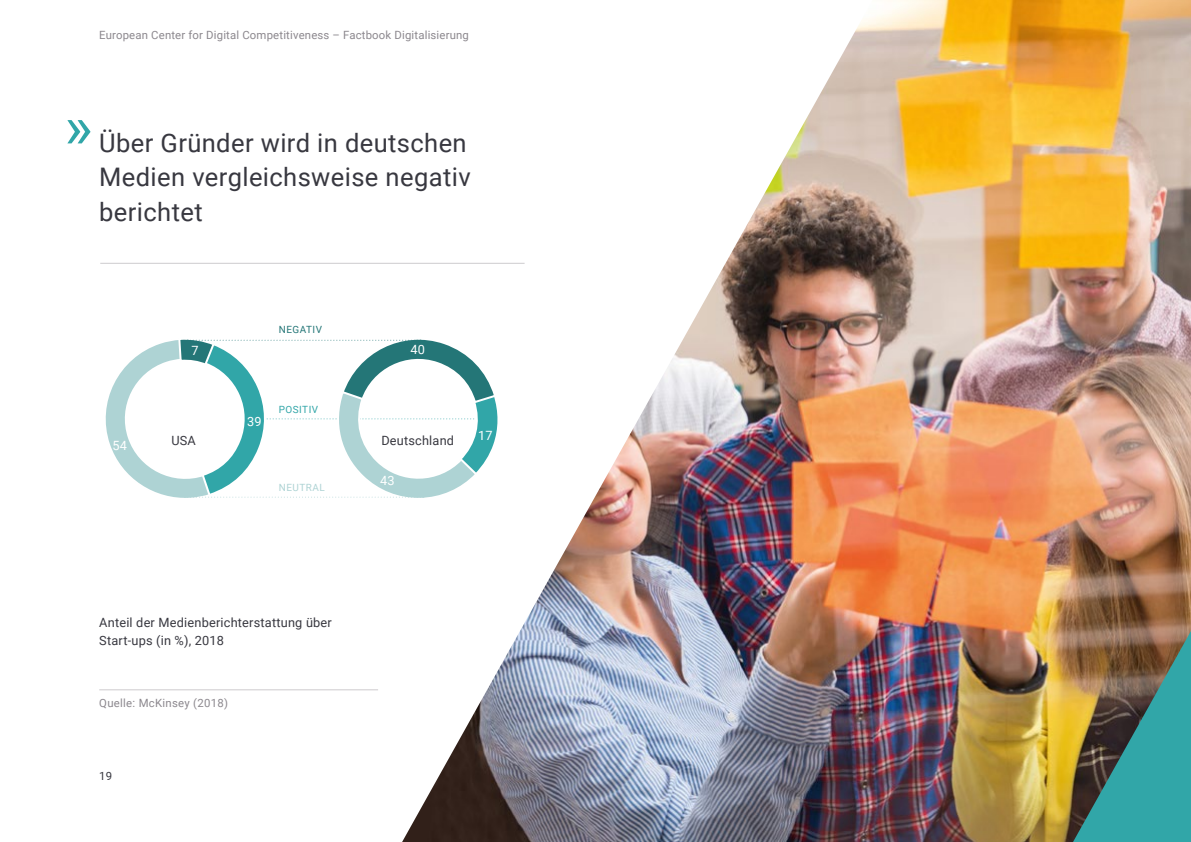
<style>
.page{position:relative;width:1191px;height:842px;background:#fff}
.page>*{position:absolute;margin:0;border:0;box-sizing:border-box;transform-origin:0 0}
.t1{font:59.9px "Roboto";color:#31a6a8}
.t2{font:25.5px/34px "Roboto";letter-spacing:.015em;color:#383840}
.t3{font:12.8px/18.4px "Roboto";letter-spacing:.015em;color:#383840}
.t4{font:12.7px "Roboto";letter-spacing:.015em;color:#383840}
.t5{font:12.7px "Roboto";letter-spacing:.015em;color:#fff}
.t6{font:11.4px "Roboto";letter-spacing:.015em;color:#8c888e}
.t7{font:11.4px "Roboto";color:#383840}
.t8{font:9.9px "Roboto";letter-spacing:.05em;color:#31a6a8}
.t9{font:9.9px "Roboto";letter-spacing:.05em;color:#247677}
.t10{font:9.9px "Roboto";letter-spacing:.05em;color:#aed3d4}
</style>
<div class="page">
<img style="left:402px;top:0;width:789px;height:842px">
<svg style="left:1073px;top:631px;width:118px;height:211px;background:#527e71"></svg>
<hr style="left:99px;top:689px;width:279px;height:1px;background:#cdcbce">
<hr style="left:100px;top:263px;width:424px;height:1px;background:#cdcbce">
<svg style="left:105px;top:329px;width:395px;height:172px"></svg>
<p class="t6" style="left:99px;top:30px;width:371px">European Center for Digital Competitiveness – Factbook Digitalisierung</p>
<h1 class="t1" style="left:64px;top:98px;width:30px">»</h1>
<h2 class="t2" style="left:99px;top:128px;width:373px">Über Gründer wird in deutschen<br>Medien vergleichsweise negativ berichtet</h2>
<p class="t5" style="left:112px;top:439px;width:16px">54</p>
<p class="t5" style="left:191px;top:344px;width:9px">7</p>
<p class="t9" style="left:279px;top:325px;width:45px">NEGATIV</p>
<p class="t5" style="left:247px;top:415px;width:16px">39</p>
<p class="t8" style="left:279px;top:405px;width:41px">POSITIV</p>
<p class="t5" style="left:410px;top:343px;width:16px">40</p>
<p class="t4" style="left:171px;top:434px;width:26px">USA</p>
<p class="t4" style="left:381px;top:434px;width:74px">Deutschland</p>
<p class="t10" style="left:279px;top:483px;width:48px">NEUTRAL</p>
<p class="t5" style="left:380px;top:475px;width:16px">43</p>
<p class="t5" style="left:478px;top:429px;width:16px">17</p>
<p class="t3" style="left:99px;top:614px;width:234px">Anteil der Medienberichterstattung über<br>Start-ups (in %), 2018</p>
<p class="t6" style="left:99px;top:698px;width:130px">Quelle: McKinsey (2018)</p>
<p class="t7" style="left:99px;top:770px;width:14px">19</p>
</div>
